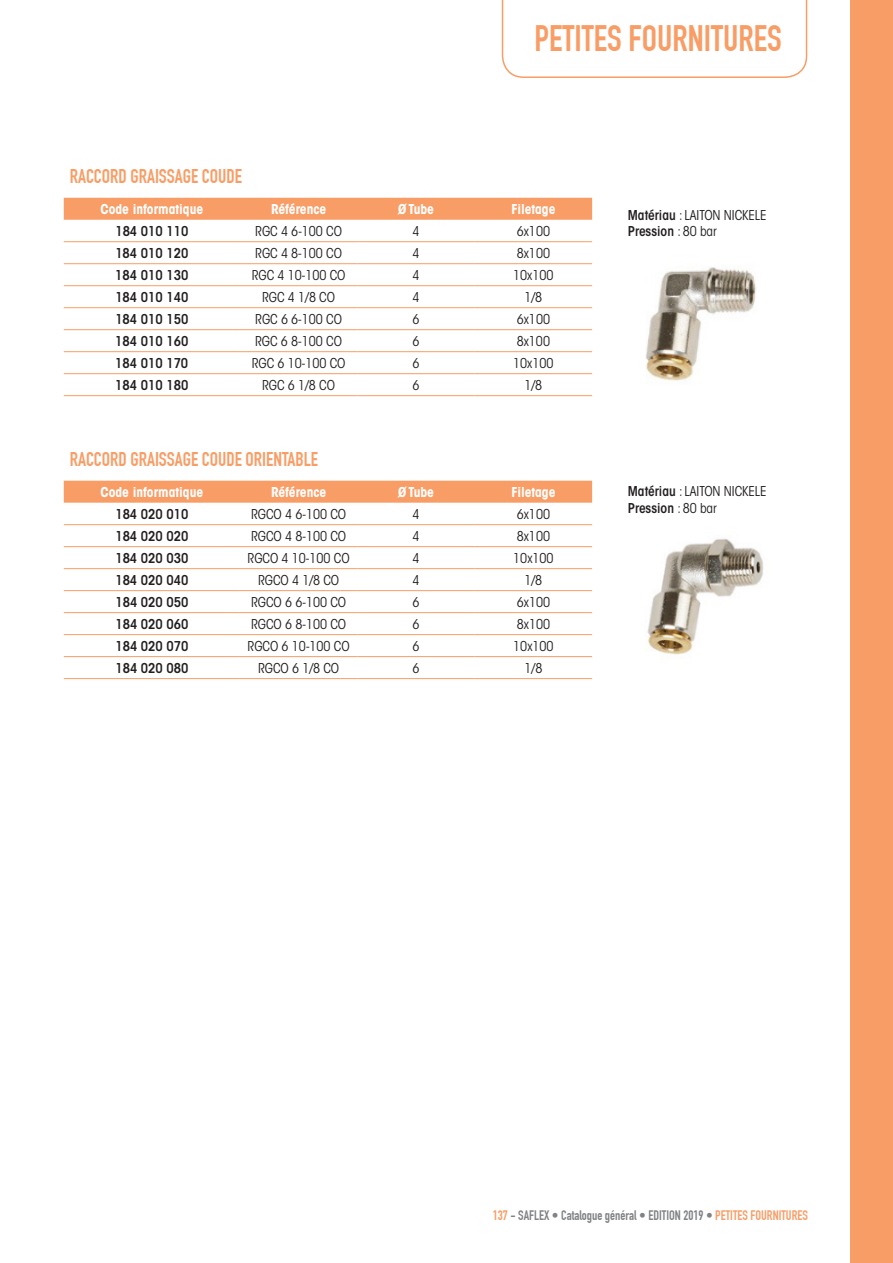
<style>
.page{position:relative;width:893px;height:1263px;background:#fff}
.page>*{position:absolute;margin:0;border:0;box-sizing:border-box;transform-origin:0 0}
.t1{font:700 36px "DIN Condensed";color:#f89d66}
.t2{font:700 19.5px "DIN Condensed";color:#f89d66}
.t3{font:condensed 13.5px "ITC Avant Garde Std";color:#231f20}
.t4{font:600 condensed 13.5px "ITC Avant Garde Std";color:#231f20}
.t5{font:700 condensed 13.5px "ITC Avant Garde Std";color:#fff}
.t6{font:700 13.5px "DIN Condensed";color:#808285}
.s1{font-weight:600}
.s2{font-weight:400}
.s3{color:#f89d66}
</style>
<div class="page">
<div style="left:850px;top:0;width:43px;height:1263px;background:#f89d66"></div>
<div style="left:64px;top:198px;width:528px;height:22px;background:#f89d66"></div>
<hr style="left:64px;top:241px;width:176px;height:1px;background:#f89d66">
<hr style="left:64px;top:263px;width:176px;height:1px;background:#f89d66">
<hr style="left:64px;top:285px;width:176px;height:1px;background:#f89d66">
<hr style="left:64px;top:307px;width:176px;height:1px;background:#f89d66">
<hr style="left:64px;top:329px;width:176px;height:1px;background:#f89d66">
<hr style="left:64px;top:351px;width:176px;height:1px;background:#f89d66">
<hr style="left:64px;top:373px;width:176px;height:1px;background:#f89d66">
<hr style="left:64px;top:395px;width:176px;height:1px;background:#f89d66">
<hr style="left:240px;top:241px;width:117px;height:1px;background:#f89d66">
<hr style="left:357px;top:241px;width:118px;height:1px;background:#f89d66">
<hr style="left:475px;top:241px;width:117px;height:1px;background:#f89d66">
<hr style="left:240px;top:263px;width:117px;height:1px;background:#f89d66">
<hr style="left:357px;top:263px;width:118px;height:1px;background:#f89d66">
<hr style="left:475px;top:263px;width:117px;height:1px;background:#f89d66">
<hr style="left:240px;top:285px;width:117px;height:1px;background:#f89d66">
<hr style="left:357px;top:285px;width:118px;height:1px;background:#f89d66">
<hr style="left:475px;top:285px;width:117px;height:1px;background:#f89d66">
<hr style="left:240px;top:307px;width:117px;height:1px;background:#f89d66">
<hr style="left:357px;top:307px;width:118px;height:1px;background:#f89d66">
<hr style="left:475px;top:307px;width:117px;height:1px;background:#f89d66">
<hr style="left:240px;top:329px;width:117px;height:1px;background:#f89d66">
<hr style="left:357px;top:329px;width:118px;height:1px;background:#f89d66">
<hr style="left:475px;top:329px;width:117px;height:1px;background:#f89d66">
<hr style="left:240px;top:351px;width:117px;height:1px;background:#f89d66">
<hr style="left:357px;top:351px;width:118px;height:1px;background:#f89d66">
<hr style="left:475px;top:351px;width:117px;height:1px;background:#f89d66">
<hr style="left:240px;top:373px;width:117px;height:1px;background:#f89d66">
<hr style="left:357px;top:373px;width:118px;height:1px;background:#f89d66">
<hr style="left:475px;top:373px;width:117px;height:1px;background:#f89d66">
<hr style="left:240px;top:395px;width:117px;height:1px;background:#f89d66">
<hr style="left:357px;top:395px;width:118px;height:1px;background:#f89d66">
<hr style="left:475px;top:395px;width:117px;height:1px;background:#f89d66">
<div style="left:64px;top:481px;width:528px;height:22px;background:#f89d66"></div>
<hr style="left:64px;top:524px;width:176px;height:1px;background:#f89d66">
<hr style="left:64px;top:546px;width:176px;height:1px;background:#f89d66">
<hr style="left:64px;top:568px;width:176px;height:1px;background:#f89d66">
<hr style="left:64px;top:590px;width:176px;height:1px;background:#f89d66">
<hr style="left:64px;top:612px;width:176px;height:1px;background:#f89d66">
<hr style="left:64px;top:634px;width:176px;height:1px;background:#f89d66">
<hr style="left:64px;top:656px;width:176px;height:1px;background:#f89d66">
<hr style="left:64px;top:678px;width:176px;height:1px;background:#f89d66">
<hr style="left:240px;top:524px;width:117px;height:1px;background:#f89d66">
<hr style="left:357px;top:524px;width:118px;height:1px;background:#f89d66">
<hr style="left:475px;top:524px;width:117px;height:1px;background:#f89d66">
<hr style="left:240px;top:546px;width:117px;height:1px;background:#f89d66">
<hr style="left:357px;top:546px;width:118px;height:1px;background:#f89d66">
<hr style="left:475px;top:546px;width:117px;height:1px;background:#f89d66">
<hr style="left:240px;top:568px;width:117px;height:1px;background:#f89d66">
<hr style="left:357px;top:568px;width:118px;height:1px;background:#f89d66">
<hr style="left:475px;top:568px;width:117px;height:1px;background:#f89d66">
<hr style="left:240px;top:590px;width:117px;height:1px;background:#f89d66">
<hr style="left:357px;top:590px;width:118px;height:1px;background:#f89d66">
<hr style="left:475px;top:590px;width:117px;height:1px;background:#f89d66">
<hr style="left:240px;top:612px;width:117px;height:1px;background:#f89d66">
<hr style="left:357px;top:612px;width:118px;height:1px;background:#f89d66">
<hr style="left:475px;top:612px;width:117px;height:1px;background:#f89d66">
<hr style="left:240px;top:634px;width:117px;height:1px;background:#f89d66">
<hr style="left:357px;top:634px;width:118px;height:1px;background:#f89d66">
<hr style="left:475px;top:634px;width:117px;height:1px;background:#f89d66">
<hr style="left:240px;top:656px;width:117px;height:1px;background:#f89d66">
<hr style="left:357px;top:656px;width:118px;height:1px;background:#f89d66">
<hr style="left:475px;top:656px;width:117px;height:1px;background:#f89d66">
<hr style="left:240px;top:678px;width:117px;height:1px;background:#f89d66">
<hr style="left:357px;top:678px;width:118px;height:1px;background:#f89d66">
<hr style="left:475px;top:678px;width:117px;height:1px;background:#f89d66">
<img style="left:645px;top:267px;width:111px;height:115px">
<img style="left:647px;top:538px;width:117px;height:117px">
<svg style="left:502px;top:0;width:305px;height:78px"></svg>
<p class="t1" style="left:535px;top:17px;width:249px">PETITES FOURNITURES</p>
<p class="t2" style="left:70px;top:165px;width:174px">RACCORD GRAISSAGE COUDE</p>
<p class="t5" style="left:100px;top:200px;width:104px">Code informatique</p>
<p class="t5" style="left:271px;top:200px;width:57px">Référence</p>
<p class="t5" style="left:398px;top:200px;width:37px">Ø Tube</p>
<p class="t5" style="left:511px;top:200px;width:46px">Filetage</p>
<p class="t4" style="left:115px;top:222px;width:74px">184 010 110</p>
<p class="t3" style="left:255px;top:223px;width:88px">RGC 4 6-100 CO</p>
<p class="t3" style="left:412px;top:223px;width:9px">4</p>
<p class="t3" style="left:517px;top:223px;width:35px">6x100</p>
<p class="t4" style="left:115px;top:244px;width:74px">184 010 120</p>
<p class="t3" style="left:255px;top:245px;width:88px">RGC 4 8-100 CO</p>
<p class="t3" style="left:412px;top:245px;width:9px">4</p>
<p class="t3" style="left:517px;top:245px;width:35px">8x100</p>
<p class="t4" style="left:115px;top:266px;width:74px">184 010 130</p>
<p class="t3" style="left:252px;top:267px;width:95px">RGC 4 10-100 CO</p>
<p class="t3" style="left:412px;top:267px;width:9px">4</p>
<p class="t3" style="left:513px;top:267px;width:42px">10x100</p>
<p class="t4" style="left:115px;top:288px;width:74px">184 010 140</p>
<p class="t3" style="left:262px;top:289px;width:74px">RGC 4 1/8 CO</p>
<p class="t3" style="left:412px;top:289px;width:9px">4</p>
<p class="t3" style="left:524px;top:289px;width:19px">1/8</p>
<p class="t4" style="left:115px;top:310px;width:74px">184 010 150</p>
<p class="t3" style="left:255px;top:311px;width:88px">RGC 6 6-100 CO</p>
<p class="t3" style="left:412px;top:311px;width:9px">6</p>
<p class="t3" style="left:517px;top:311px;width:35px">6x100</p>
<p class="t4" style="left:115px;top:332px;width:74px">184 010 160</p>
<p class="t3" style="left:255px;top:333px;width:88px">RGC 6 8-100 CO</p>
<p class="t3" style="left:412px;top:333px;width:9px">6</p>
<p class="t3" style="left:517px;top:333px;width:35px">8x100</p>
<p class="t4" style="left:115px;top:354px;width:74px">184 010 170</p>
<p class="t3" style="left:252px;top:355px;width:95px">RGC 6 10-100 CO</p>
<p class="t3" style="left:412px;top:355px;width:9px">6</p>
<p class="t3" style="left:513px;top:355px;width:42px">10x100</p>
<p class="t4" style="left:115px;top:376px;width:74px">184 010 180</p>
<p class="t3" style="left:262px;top:377px;width:74px">RGC 6 1/8 CO</p>
<p class="t3" style="left:412px;top:377px;width:9px">6</p>
<p class="t3" style="left:524px;top:377px;width:19px">1/8</p>
<p class="t2" style="left:70px;top:448px;width:250px">RACCORD GRAISSAGE COUDE ORIENTABLE</p>
<p class="t5" style="left:100px;top:483px;width:104px">Code informatique</p>
<p class="t5" style="left:271px;top:483px;width:57px">Référence</p>
<p class="t5" style="left:398px;top:483px;width:37px">Ø Tube</p>
<p class="t5" style="left:511px;top:483px;width:46px">Filetage</p>
<p class="t4" style="left:115px;top:505px;width:74px">184 020 010</p>
<p class="t3" style="left:251px;top:506px;width:97px">RGCO 4 6-100 CO</p>
<p class="t3" style="left:412px;top:506px;width:9px">4</p>
<p class="t3" style="left:517px;top:506px;width:35px">6x100</p>
<p class="t4" style="left:115px;top:527px;width:74px">184 020 020</p>
<p class="t3" style="left:251px;top:528px;width:97px">RGCO 4 8-100 CO</p>
<p class="t3" style="left:412px;top:528px;width:9px">4</p>
<p class="t3" style="left:517px;top:528px;width:35px">8x100</p>
<p class="t4" style="left:115px;top:549px;width:74px">184 020 030</p>
<p class="t3" style="left:248px;top:550px;width:104px">RGCO 4 10-100 CO</p>
<p class="t3" style="left:412px;top:550px;width:9px">4</p>
<p class="t3" style="left:513px;top:550px;width:42px">10x100</p>
<p class="t4" style="left:115px;top:571px;width:74px">184 020 040</p>
<p class="t3" style="left:258px;top:572px;width:83px">RGCO 4 1/8 CO</p>
<p class="t3" style="left:412px;top:572px;width:9px">4</p>
<p class="t3" style="left:524px;top:572px;width:19px">1/8</p>
<p class="t4" style="left:115px;top:593px;width:74px">184 020 050</p>
<p class="t3" style="left:251px;top:594px;width:97px">RGCO 6 6-100 CO</p>
<p class="t3" style="left:412px;top:594px;width:9px">6</p>
<p class="t3" style="left:517px;top:594px;width:35px">6x100</p>
<p class="t4" style="left:115px;top:615px;width:74px">184 020 060</p>
<p class="t3" style="left:251px;top:616px;width:97px">RGCO 6 8-100 CO</p>
<p class="t3" style="left:412px;top:616px;width:9px">6</p>
<p class="t3" style="left:517px;top:616px;width:35px">8x100</p>
<p class="t4" style="left:115px;top:637px;width:74px">184 020 070</p>
<p class="t3" style="left:248px;top:638px;width:104px">RGCO 6 10-100 CO</p>
<p class="t3" style="left:412px;top:638px;width:9px">6</p>
<p class="t3" style="left:513px;top:638px;width:42px">10x100</p>
<p class="t4" style="left:115px;top:659px;width:74px">184 020 080</p>
<p class="t3" style="left:258px;top:660px;width:83px">RGCO 6 1/8 CO</p>
<p class="t3" style="left:412px;top:660px;width:9px">6</p>
<p class="t3" style="left:525px;top:660px;width:19px">1/8</p>
<p class="t3" style="left:628px;top:207px;width:140px"><span class="s1">Matériau</span> : LAITON NICKELE</p>
<p class="t4" style="left:628px;top:223px;width:91px">Pression <span class="s2">: 80 bar</span></p>
<p class="t3" style="left:628px;top:483px;width:140px"><span class="s1">Matériau</span> : LAITON NICKELE</p>
<p class="t4" style="left:628px;top:499px;width:91px">Pression <span class="s2">: 80 bar</span></p>
<p class="t6" style="left:493px;top:1208px;width:317px"><span class="s3">137</span> - SAFLEX • Catalogue général • EDITION 2019 • <span class="s3">PETITES FOURNITURES</span></p>
</div>
